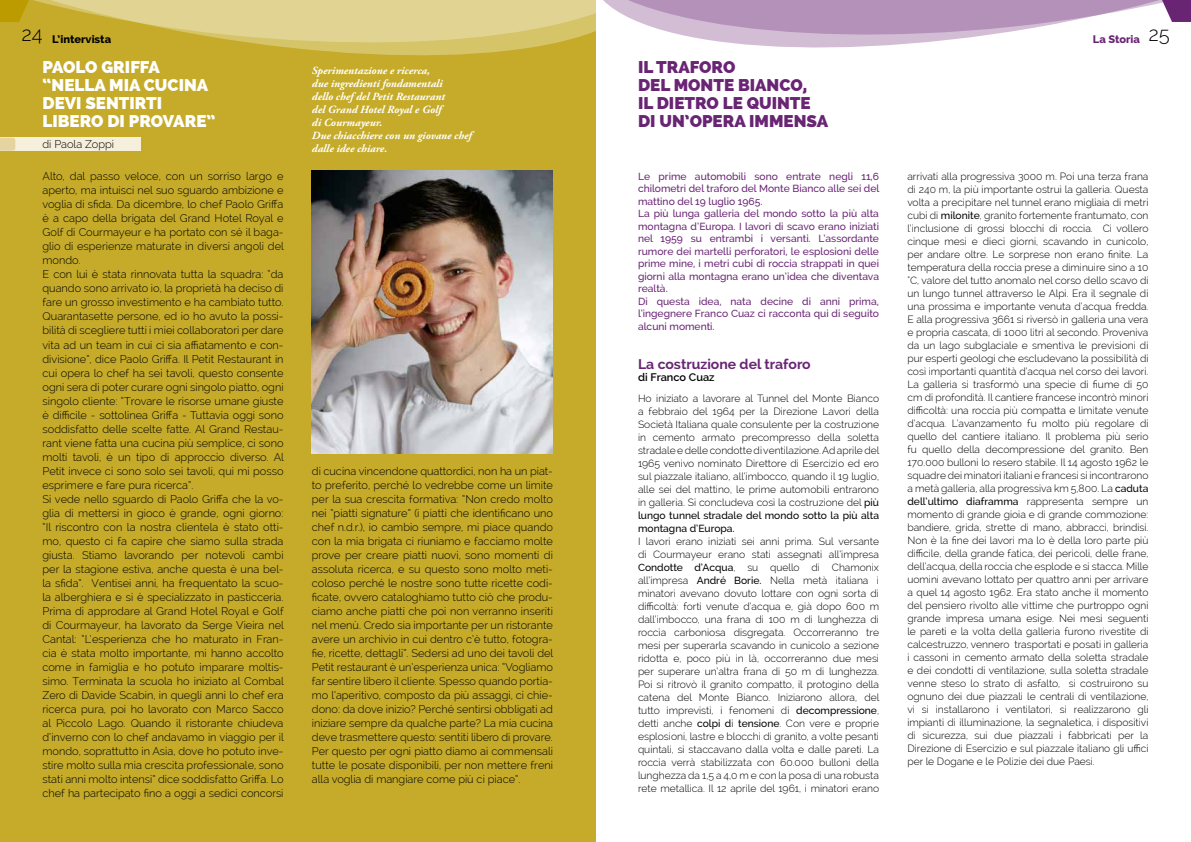
<style>
.page{position:relative;width:1191px;height:842px;background:#fff}
.page>*{position:absolute;margin:0;border:0;box-sizing:border-box;transform-origin:0 0}
.t1{font:800 17px/18px "Raleway";color:#692474}
.t2{font:800 17px/18px "Raleway";color:#fff}
.t3{font:700 14px "Raleway";color:#692474}
.t4{font:300 11px/14px "Raleway";color:#000}
.t5{font:italic 700 11px/13px "Adobe Garamond Pro";color:#fff}
.t6{font:800 11px "Raleway";color:#000}
.t7{font:600 11px "Raleway";color:#000}
.t8{font:800 11px "Raleway";color:#692474}
.t9{font:300 10.3px/13px "Raleway";color:#000;text-align:justify}
.t10{font:500 10.3px/12.5px "Raleway";color:#692474}
.s1{font-weight:300;font-size:20px}
.s2{font-weight:500}
.s3{font-weight:300;font-size:20px;color:#000}
</style>
<div class="page">
<div style="left:0;top:0;width:595px;height:842px;background:#c5ab29"></div>
<div style="left:0;top:138px;width:141px;height:13px;background:#f6efdb"></div>
<svg style="left:0;top:138px;width:15px;height:13px"></svg>
<img style="left:312px;top:170px;width:241px;height:284px">
<svg style="left:0;top:0;width:1191px;height:59px"></svg>
<p class="t6" style="left:21px;top:32px;width:91px"><span class="s1">24</span> L’intervista</p>
<h1 class="t2" style="left:43px;top:58px;width:174px">PAOLO GRIFFA “NELLA MIA CUCINA<br>DEVI SENTIRTI<br>LIBERO DI PROVARE”</h1>
<p class="t5" style="left:312px;top:64px;width:161px">Sperimentazione e ricerca,<br>due ingredienti fondamentali<br>dello chef del Petit Restaurant<br>del Grand Hotel Royal e Golf<br>di Courmayeur.<br>Due chiacchiere con un giovane chef dalle idee chiare.</p>
<p class="t4" style="left:43px;top:137px;width:73px">di Paola Zoppi</p>
<p class="t4" style="left:43px;top:169px;width:243px">Alto, dal passo veloce, con un sorriso largo e aperto, ma intuisci nel suo sguardo ambizione e voglia di sfida. Da dicembre, lo chef Paolo Griffa è a capo della brigata del Grand Hotel Royal e Golf di Courmayeur e ha portato con sé il baga&shy;glio di esperienze maturate in diversi angoli del mondo.<br>E con lui è stata rinnovata tutta la squadra: “da quando sono arrivato io, la proprietà ha deciso di fare un grosso investimento e ha cambiato tutto.<br>Quarantasette persone, ed io ho avuto la possi&shy;bilità di scegliere tutti i miei collaboratori per dare vita ad un team in cui ci sia affiatamento e con&shy;divisione”, dice Paolo Griffa. Il Petit Restaurant in cui opera lo chef ha sei tavoli, questo consente ogni sera di poter curare ogni singolo piatto, ogni singolo cliente: “Trovare le risorse umane giuste è difficile - sottolinea Griffa - Tuttavia oggi sono soddisfatto delle scelte fatte. Al Grand Restau&shy;rant viene fatta una cucina più semplice, ci sono molti tavoli, è un tipo di approccio diverso. Al Petit invece ci sono solo sei tavoli, qui mi posso esprimere e fare pura ricerca”.<br>Si vede nello sguardo di Paolo Griffa che la vo&shy;glia di mettersi in gioco è grande, ogni giorno: “Il riscontro con la nostra clientela è stato otti&shy;mo, questo ci fa capire che siamo sulla strada giusta. Stiamo lavorando per notevoli cambi per la stagione estiva, anche questa è una bel&shy;la sfida”. Ventisei anni, ha frequentato la scuo&shy;la alberghiera e si è specializzato in pasticceria.<br>Prima di approdare al Grand Hotel Royal e Golf di Courmayeur, ha lavorato da Serge Vieira nel Cantal: “L’esperienza che ho maturato in Fran&shy;cia è stata molto importante, mi hanno accolto come in famiglia e ho potuto imparare moltis&shy;simo. Terminata la scuola ho iniziato al Combal Zero di Davide Scabin, in quegli anni lo chef era ricerca pura, poi ho lavorato con Marco Sacco al Piccolo Lago. Quando il ristorante chiudeva d’inverno con lo chef andavamo in viaggio per il mondo, soprattutto in Asia, dove ho potuto inve&shy;stire molto sulla mia crescita professionale, sono stati anni molto intensi” dice soddisfatto Griffa. Lo chef ha partecipato fino a oggi a sedici concorsi</p>
<p class="t4" style="left:312px;top:464px;width:243px;text-align:justify">di cucina vincendone quattordici, non ha un piat&shy;to preferito, perché lo vedrebbe come un limite per la sua crescita formativa: “Non credo molto nei “piatti signature” (i piatti che identificano uno chef n.d.r.), io cambio sempre, mi piace quando con la mia brigata ci riuniamo e facciamo molte prove per creare piatti nuovi, sono momenti di assoluta ricerca, e su questo sono molto meti&shy;coloso perché le nostre sono tutte ricette codi&shy;ficate, ovvero cataloghiamo tutto ciò che produ&shy;ciamo anche piatti che poi non verranno inseriti nel menù. Credo sia importante per un ristorante avere un archivio in cui dentro c’è tutto, fotogra&shy;fie, ricette, dettagli”. Sedersi ad uno dei tavoli del Petit restaurant è un’esperienza unica: “Vogliamo far sentire libero il cliente. Spesso quando portia&shy;mo l’aperitivo, composto da più assaggi, ci chie&shy;dono: da dove inizio? Perché sentirsi obbligati ad iniziare sempre da qualche parte? La mia cucina deve trasmettere questo: sentiti libero di provare.<br>Per questo per ogni piatto diamo ai commensali tutte le posate disponibili, per non mettere freni alla voglia di mangiare come più ci piace”.</p>
<h1 class="t1" style="left:638px;top:58px;width:192px">IL TRAFORO<br>DEL MONTE BIANCO,<br>IL DIETRO LE QUINTE<br>DI UN’OPERA IMMENSA</h1>
<p class="t10" style="left:638px;top:170px;width:243px">Le prime automobili sono entrate negli 11,6 chilometri del traforo del Monte Bianco alle sei del mattino del 19 luglio 1965.<br>La più lunga galleria del mondo sotto la più alta montagna d’Europa. I lavori di scavo erano iniziati nel 1959 su entrambi i versanti. L’assordante rumore dei martelli perforatori, le esplosioni delle prime mine, i metri cubi di roccia strappati in quei giorni alla montagna erano un’idea che diventava realtà.<br>Di questa idea, nata decine di anni prima, l’ingegnere Franco Cuaz ci racconta qui di seguito alcuni momenti.</p>
<h2 class="t3" style="left:638px;top:356px;width:174px">La costruzione del traforo</h2>
<p class="t7" style="left:638px;top:371px;width:78px">di Franco Cuaz</p>
<p class="t9" style="left:638px;top:392px;width:243px">Ho iniziato a lavorare al Tunnel del Monte Bianco a febbraio del 1964 per la Direzione Lavori della Società Italiana quale consulente per la costruzione in cemento armato precompresso della soletta stradale e delle condotte di ventilazione. Ad aprile del 1965 venivo nominato Direttore di Esercizio ed ero sul piazzale italiano, all’imbocco, quando il 19 luglio, alle sei del mattino, le prime automobili entrarono in galleria. Si concludeva così la costruzione del <span class="s2">più lungo tunnel stradale del mondo sotto la più alta montagna d’Europa.</span></p>
<p class="t9" style="left:638px;top:535px;width:243px">I lavori erano iniziati sei anni prima. Sul versante di Courmayeur erano stati assegnati all’impresa <span class="s2">Condotte d’Acqua</span>, su quello di Chamonix all’impresa <span class="s2">André Borie.</span> Nella metà italiana i minatori avevano dovuto lottare con ogni sorta di difficoltà: forti venute d’acqua e, già dopo 600 m dall’imbocco, una frana di 100 m di lunghezza di roccia carboniosa disgregata. Occorreranno tre mesi per superarla scavando in cunicolo a sezione ridotta e, poco più in là, occorreranno due mesi per superare un’altra frana di 50 m di lunghezza.<br>Poi si ritrovò il granito compatto, il protogino della catena del Monte Bianco. Iniziarono allora, del tutto imprevisti, i fenomeni di <span class="s2">decompressione</span>, detti anche <span class="s2">colpi d</span>i <span class="s2">tensione</span>. Con vere e proprie esplosioni, lastre e blocchi di granito, a volte pesanti quintali, si staccavano dalla volta e dalle pareti. La roccia verrà stabilizzata con 60.000 bulloni della lunghezza da 1,5 a 4,0 m e con la posa di una robusta rete metallica. Il 12 aprile del 1961, i minatori erano</p>
<p class="t8" style="left:1093px;top:32px;width:78px">La Storia <span class="s3">25</span></p>
<p class="t9" style="left:907px;top:170px;width:242px">arrivati alla progressiva 3000 m. Poi una terza frana di 240 m, la più importante ostruì la galleria. Questa volta a precipitare nel tunnel erano migliaia di metri cubi di <span class="s2">milonite</span>, granito fortemente frantumato, con l’inclusione di grossi blocchi di roccia. Ci vollero cinque mesi e dieci giorni, scavando in cunicolo, per andare oltre. Le sorprese non erano finite. La temperatura della roccia prese a diminuire sino a 10 °C, valore del tutto anomalo nel corso dello scavo di un lungo tunnel attraverso le Alpi. Era il segnale di una prossima e importante venuta d’acqua fredda.<br>E alla progressiva 3661 si riversò in galleria una vera e propria cascata, di 1000 litri al secondo. Proveniva da un lago subglaciale e smentiva le previsioni di pur esperti geologi che escludevano la possibilità di così importanti quantità d’acqua nel corso dei lavori.<br>La galleria si trasformò una specie di fiume di 50 cm di profondità. Il cantiere francese incontrò minori difficoltà: una roccia più compatta e limitate venute d’acqua. L’avanzamento fu molto più regolare di quello del cantiere italiano. Il problema più serio fu quello della decompressione del granito. Ben 170.000 bulloni lo resero stabile. Il 14 agosto 1962 le squadre dei minatori italiani e francesi si incontrarono a metà galleria, alla progressiva km 5,800. La <span class="s2">caduta dell’ultimo diaframma</span> rappresenta sempre un momento di grande gioia e di grande commozione: bandiere, grida, strette di mano, abbracci, brindisi.<br>Non è la fine dei lavori ma lo è della loro parte più difficile, della grande fatica, dei pericoli, delle frane, dell’acqua, della roccia che esplode e si stacca. Mille uomini avevano lottato per quattro anni per arrivare a quel 14 agosto 1962. Era stato anche il momento del pensiero rivolto alle vittime che purtroppo ogni grande impresa umana esige. Nei mesi seguenti le pareti e la volta della galleria furono rivestite di calcestruzzo, vennero trasportati e posati in galleria i cassoni in cemento armato della soletta stradale e dei condotti di ventilazione, sulla soletta stradale venne steso lo strato di asfalto, si costruirono su ognuno dei due piazzali le centrali di ventilazione, vi si installarono i ventilatori, si realizzarono gli impianti di illuminazione, la segnaletica, i dispositivi di sicurezza, sui due piazzali i fabbricati per la Direzione di Esercizio e sul piazzale italiano gli uffici per le Dogane e le Polizie dei due Paesi.</p>
</div>
